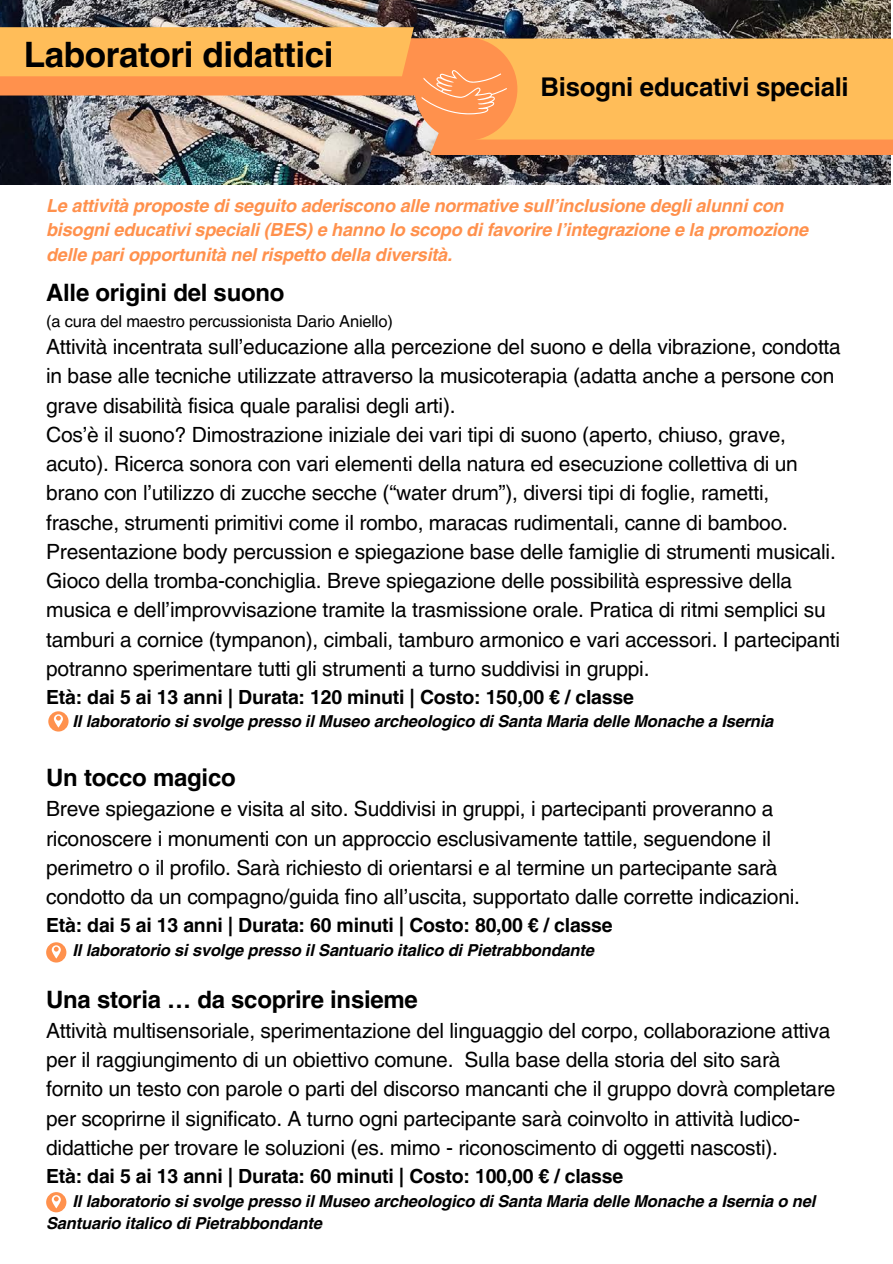
<style>
.page{position:relative;width:893px;height:1264px;background:#fff}
.page>*{position:absolute;margin:0;border:0;box-sizing:border-box;transform-origin:0 0}
.t1{font:700 34.95px "Helvetica LT Pro";letter-spacing:-.01em;color:#000}
.t2{font:700 25.8px "Helvetica LT Pro";letter-spacing:-.01em;color:#000}
.t3{font:700 24px "Helvetica LT Pro";letter-spacing:-.01em;color:#000}
.t4{font:21px/29.2px "Helvetica LT Pro";letter-spacing:-.01em;color:#000}
.t5{font:700 19.5px "Helvetica LT Pro";letter-spacing:-.01em;color:#000}
.t6{font:italic 700 18px/24.8px "Helvetica LT Pro";letter-spacing:-.01em;color:#ff914d}
.t7{font:italic 700 16.5px/22.5px "Helvetica LT Pro";letter-spacing:-.01em;color:#000}
.t8{font:16.5px "Helvetica LT Pro";letter-spacing:-.01em;color:#000}
</style>
<div class="page">
<img style="left:0;top:0;width:890px;height:185px">
<img style="left:0;top:27px;width:892px;height:128px">
<svg style="left:48px;top:711px;width:21px;height:20px"></svg>
<svg style="left:46px;top:942px;width:20px;height:20px"></svg>
<svg style="left:46px;top:1192px;width:20px;height:20px"></svg>
<p class="t1" style="left:24px;top:42px;width:311px">Laboratori didattici</p>
<p class="t2" style="left:540px;top:78px;width:310px">Bisogni educativi speciali</p>
<p class="t6" style="left:46px;top:195px;width:763px">Le attività proposte di seguito aderiscono alle normative sull’inclusione degli alunni con bisogni educativi speciali (BES) e hanno lo scopo di favorire l’integrazione e la promozione delle pari opportunità nel rispetto della diversità.</p>
<p class="t3" style="left:46px;top:284px;width:240px">Alle origini del suono</p>
<p class="t8" style="left:46px;top:315px;width:348px">(a cura del maestro percussionista Dario Aniello)</p>
<p class="t4" style="left:46px;top:334px;width:796px">Attività incentrata sull’educazione alla percezione del suono e della vibrazione, condotta in base alle tecniche utilizzate attraverso la musicoterapia (adatta anche a persone con grave disabilità fisica quale paralisi degli arti).</p>
<p class="t4" style="left:46px;top:422px;width:753px">Cos’è il suono? Dimostrazione iniziale dei vari tipi di suono (aperto, chiuso, grave, acuto). Ricerca sonora con vari elementi della natura ed esecuzione collettiva di un brano con l’utilizzo di zucche secche (“water drum”), diversi tipi di foglie, rametti, frasche, strumenti primitivi come il rombo, maracas rudimentali, canne di bamboo.</p>
<p class="t4" style="left:46px;top:539px;width:791px">Presentazione body percussion e spiegazione base delle famiglie di strumenti musicali.</p>
<p class="t4" style="left:46px;top:568px;width:795px">Gioco della tromba-conchiglia. Breve spiegazione delle possibilità espressive della musica e dell’improvvisazione tramite la trasmissione orale. Pratica di ritmi semplici su tamburi a cornice (tympanon), cimbali, tamburo armonico e vari accessori. I partecipanti potranno sperimentare tutti gli strumenti a turno suddivisi in gruppi.</p>
<p class="t5" style="left:46px;top:690px;width:589px">Età: dai 5 ai 13 anni | Durata: 120 minuti | Costo: 150,00 € / classe</p>
<p class="t7" style="left:73px;top:712px;width:702px">Il laboratorio si svolge presso il Museo archeologico di Santa Maria delle Monache a Isernia</p>
<p class="t3" style="left:46px;top:768px;width:191px">Un tocco magico</p>
<p class="t4" style="left:46px;top:796px;width:755px">Breve spiegazione e visita al sito. Suddivisi in gruppi, i partecipanti proveranno a riconoscere i monumenti con un approccio esclusivamente tattile, seguendone il perimetro o il profilo. Sarà richiesto di orientarsi e al termine un partecipante sarà condotto da un compagno/guida fino all’uscita, supportato dalle corrette indicazioni.</p>
<p class="t5" style="left:46px;top:918px;width:568px">Età: dai 5 ai 13 anni | Durata: 60 minuti | Costo: 80,00 € / classe</p>
<p class="t7" style="left:73px;top:940px;width:523px">Il laboratorio si svolge presso il Santuario italico di Pietrabbondante</p>
<p class="t3" style="left:46px;top:990px;width:373px">Una storia … da scoprire insieme</p>
<p class="t4" style="left:46px;top:1017px;width:790px">Attività multisensoriale, sperimentazione del linguaggio del corpo, collaborazione attiva per il raggiungimento di un obiettivo comune. Sulla base della storia del sito sarà fornito un testo con parole o parti del discorso mancanti che il gruppo dovrà completare per scoprirne il significato. A turno ogni partecipante sarà coinvolto in attività ludico&shy;didattiche per trovare le soluzioni (es. mimo - riconoscimento di oggetti nascosti).</p>
<p class="t5" style="left:46px;top:1168px;width:578px">Età: dai 5 ai 13 anni | Durata: 60 minuti | Costo: 100,00 € / classe</p>
<p class="t7" style="left:46px;top:1191px;width:770px;text-indent:26px">Il laboratorio si svolge presso il Museo archeologico di Santa Maria delle Monache a Isernia o nel<br>Santuario italico di Pietrabbondante</p>
</div>
